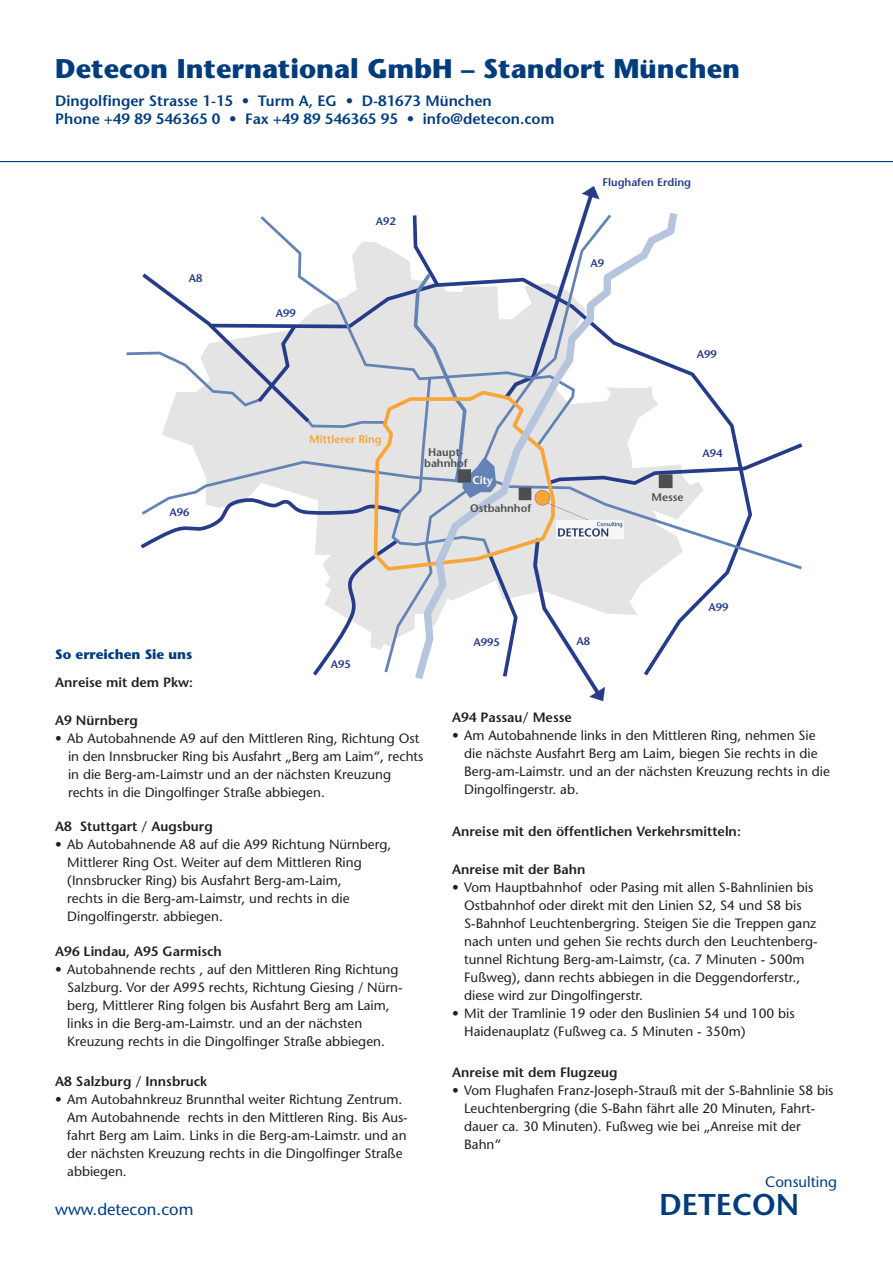
<style>
.page{position:relative;width:893px;height:1263px;background:#fff}
.page>*{position:absolute;margin:0;border:0;box-sizing:border-box;transform-origin:0 0}
.t1{font:600 30px "Stone Sans";color:#013d7d}
.t2{font:700 27px "Stone Sans";color:#013d7d}
.t3{font:16.5px "Stone Sans";color:#013d7d}
.t4{font:600 15px/18px "Stone Sans";color:#013d7d}
.t5{font:15px "Stone Sans";color:#013d7d}
.t6{font:13.5px/18px "Stone Sans";color:#231f20}
.t7{font:600 13.5px "Stone Sans";color:#231f20}
.t8{font:700 13.5px "Stone Sans";color:#013d7d}
.t9{font:600 10.95px "Stone Sans";color:#263c89}
.t10{font:600 10.95px/11.1px "Stone Sans";letter-spacing:-.005em;color:#4c4e51;text-align:center}
.t11{font:600 10.95px "Stone Sans";color:#f9a538}
.t12{font:600 10.95px "Stone Sans";color:#fff}
</style>
<div class="page">
<hr style="left:0;top:161px;width:893px;height:1px;background:#013d7d">
<svg style="left:126px;top:186px;width:676px;height:515px"></svg>
<img style="left:556px;top:521px;width:67px;height:18px">
<h2 class="t2" style="left:55px;top:52px;width:686px">Detecon International GmbH – Standort München</h2>
<p class="t4" style="left:55px;top:91px;width:501px">Dingolfinger Strasse 1-15 • Turm A, EG • D-81673 München<br>Phone +49 89 546365 0 • Fax +49 89 546365 95 • info@detecon.com</p>
<p class="t9" style="left:189px;top:272px;width:15px">A8</p>
<p class="t9" style="left:169px;top:506px;width:22px">A96</p>
<p class="t9" style="left:276px;top:306px;width:22px">A99</p>
<p class="t9" style="left:376px;top:215px;width:22px">A92</p>
<p class="t11" style="left:309px;top:432px;width:74px">Mittlerer Ring</p>
<p class="t10" style="left:424px;top:446px;width:45px">Haupt&shy;bahnhof</p>
<p class="t12" style="left:473px;top:473px;width:22px">City</p>
<p class="t10" style="left:470px;top:502px;width:63px">Ostbahnhof</p>
<p class="t9" style="left:603px;top:176px;width:90px">Flughafen Erding</p>
<p class="t9" style="left:591px;top:257px;width:15px">A9</p>
<p class="t9" style="left:697px;top:347px;width:22px">A99</p>
<p class="t10" style="left:652px;top:492px;width:34px">Messe</p>
<p class="t9" style="left:702px;top:446px;width:22px">A94</p>
<p class="t9" style="left:708px;top:600px;width:22px">A99</p>
<p class="t8" style="left:55px;top:646px;width:139px">So erreichen Sie uns</p>
<p class="t7" style="left:55px;top:675px;width:139px">Anreise mit dem Pkw:</p>
<p class="t7" style="left:55px;top:712px;width:84px">A9 Nürnberg</p>
<p class="t6" style="left:68px;top:729px;width:357px;text-indent:-13px">• Ab Autobahnende A9 auf den Mittleren Ring, Richtung Ost in den Innsbrucker Ring bis Ausfahrt „Berg am Laim“, rechts in die Berg-am-Laimstr und an der nächsten Kreuzung rechts in die Dingolfinger Straße abbiegen.</p>
<p class="t7" style="left:55px;top:818px;width:159px">A8 Stuttgart / Augsburg</p>
<p class="t6" style="left:67px;top:836px;width:326px;text-indent:-12px">• Ab Autobahnende A8 auf die A99 Richtung Nürnberg, Mittlerer Ring Ost. Weiter auf dem Mittleren Ring (Innsbrucker Ring) bis Ausfahrt Berg-am-Laim,<br>rechts in die Berg-am-Laimstr, und rechts in die Dingolfingerstr. abbiegen.</p>
<p class="t7" style="left:55px;top:943px;width:168px">A96 Lindau, A95 Garmisch</p>
<p class="t6" style="left:67px;top:960px;width:337px;text-indent:-12px">• Autobahnende rechts , auf den Mittleren Ring Richtung Salzburg. Vor der A995 rechts, Richtung Giesing / Nürn&shy;berg, Mittlerer Ring folgen bis Ausfahrt Berg am Laim, links in die Berg-am-Laimstr. und an der nächsten Kreuzung rechts in die Dingolfinger Straße abbiegen.</p>
<p class="t7" style="left:55px;top:1073px;width:153px">A8 Salzburg / Innsbruck</p>
<p class="t6" style="left:67px;top:1090px;width:342px;text-indent:-12px">• Am Autobahnkreuz Brunnthal weiter Richtung Zentrum.<br>Am Autobahnende rechts in den Mittleren Ring. Bis Aus&shy;fahrt Berg am Laim. Links in die Berg-am-Laimstr. und an der nächsten Kreuzung rechts in die Dingolfinger Straße abbiegen.</p>
<p class="t9" style="left:331px;top:658px;width:22px">A95</p>
<p class="t3" style="left:55px;top:1199px;width:140px">www.detecon.com</p>
<p class="t9" style="left:474px;top:636px;width:28px">A995</p>
<p class="t9" style="left:577px;top:634px;width:15px">A8</p>
<p class="t7" style="left:452px;top:710px;width:121px">A94 Passau/ Messe</p>
<p class="t6" style="left:464px;top:727px;width:367px;text-indent:-12px">• Am Autobahnende links in den Mittleren Ring, nehmen Sie die nächste Ausfahrt Berg am Laim, biegen Sie rechts in die Berg-am-Laimstr. und an der nächsten Kreuzung rechts in die Dingolfingerstr. ab.</p>
<p class="t7" style="left:452px;top:823px;width:290px">Anreise mit den öffentlichen Verkehrsmitteln:</p>
<p class="t7" style="left:452px;top:861px;width:135px">Anreise mit der Bahn</p>
<p class="t6" style="left:464px;top:878px;width:355px;text-indent:-12px">• Vom Hauptbahnhof oder Pasing mit allen S-Bahnlinien bis Ostbahnhof oder direkt mit den Linien S2, S4 und S8 bis S-Bahnhof Leuchtenbergring. Steigen Sie die Treppen ganz nach unten und gehen Sie rechts durch den Leuchtenberg&shy;tunnel Richtung Berg-am-Laimstr, (ca. 7 Minuten - 500m Fußweg), dann rechts abbiegen in die Deggendorferstr., diese wird zur Dingolfingerstr.</p>
<p class="t6" style="left:464px;top:1004px;width:332px;text-indent:-12px">• Mit der Tramlinie 19 oder den Buslinien 54 und 100 bis<br>Haidenauplatz (Fußweg ca. 5 Minuten - 350m)</p>
<p class="t7" style="left:452px;top:1064px;width:167px">Anreise mit dem Flugzeug</p>
<p class="t6" style="left:464px;top:1081px;width:371px;text-indent:-12px">• Vom Flughafen Franz-Joseph-Strauß mit der S-Bahnlinie S8 bis Leuchtenbergring (die S-Bahn fährt alle 20 Minuten, Fahrt&shy;dauer ca. 30 Minuten). Fußweg wie bei „Anreise mit der Bahn“</p>
<p class="t5" style="left:765px;top:1173px;width:74px">Consulting</p>
<h1 class="t1" style="left:659px;top:1187px;width:142px">DETECON</h1>
</div>
